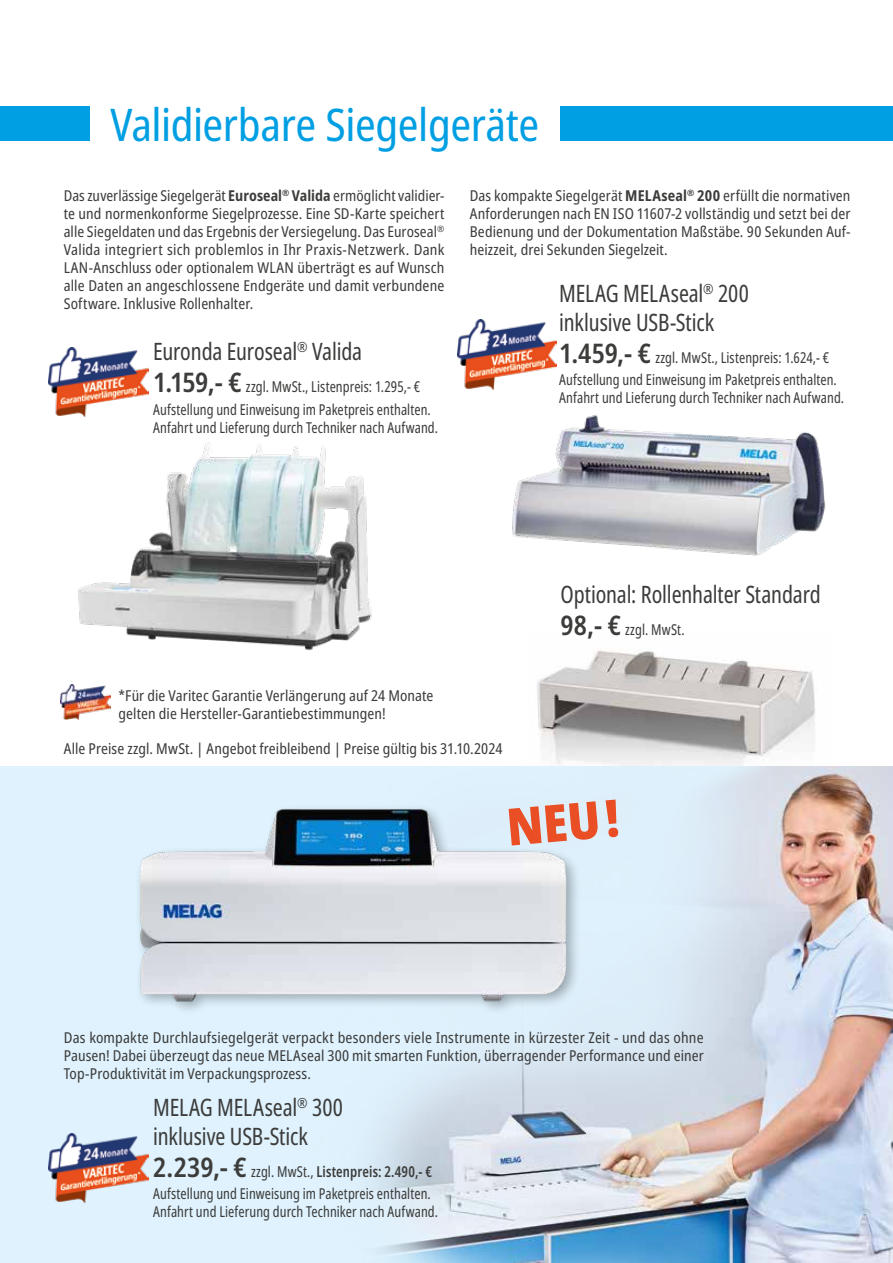
<style>
.page{position:relative;width:893px;height:1263px;background:#fff}
.page>*{position:absolute;margin:0;border:0;box-sizing:border-box;transform-origin:0 0}
.t1{font:900 condensed 51.45px "Noto Sans";color:#e94e24}
.t2{font:condensed 45px "Noto Sans";letter-spacing:-.01em;color:#009fe3}
.t3{font:condensed 24px/28.8px "Noto Sans";letter-spacing:-.005em;color:#3c3c3b;scale:.9 1}
.t4{font:condensed 15px/18px "Noto Sans";letter-spacing:.005em;color:#3c3c3b;text-align:justify}
.t5{font:condensed 15px/22.2px "Noto Sans";letter-spacing:.005em;color:#3c3c3b;scale:.9 1}
.s1{font-weight:700}
.s2{font-weight:600;font-size:27px}
.s3{font-weight:600}
</style>
<div class="page">
<img style="left:526px;top:650px;width:303px;height:117px">
<div style="left:0;top:767px;width:893px;height:496px;background:#dff2fd"></div>
<img style="left:377px;top:767px;width:516px;height:496px">
<img style="left:60px;top:390px;width:312px;height:315px">
<img style="left:512px;top:414px;width:314px;height:142px">
<div style="left:560px;top:107px;width:333px;height:34px;background:#009fe3"></div>
<div style="left:0;top:107px;width:89px;height:34px;background:#009fe3"></div>
<hr style="left:892px;top:522px;width:1px;height:34px;background:#009fe3">
<img style="left:139px;top:784px;width:441px;height:250px">
<img style="left:49px;top:348px;width:99px;height:69px">
<img style="left:61px;top:685px;width:49px;height:34px">
<img style="left:457px;top:320px;width:99px;height:69px">
<img style="left:49px;top:1133px;width:99px;height:70px">
<h2 class="t2" style="left:111px;top:93px;width:430px">Validierbare Siegelgeräte</h2>
<p class="t4" style="left:64px;top:187px;width:382px">Das zuverlässige Siegelgerät <span class="s1">Euroseal</span><sup>®</sup> <span class="s1">Valida</span> ermöglicht validier&shy;te und normenkonforme Siegelprozesse. Eine SD-Karte speichert alle Siegeldaten und das Ergebnis der Versiegelung. Das Euroseal<sup>® </sup>Valida integriert sich problemlos in Ihr Praxis-Netzwerk. Dank LAN-Anschluss oder optionalem WLAN überträgt es auf Wunsch alle Daten an angeschlossene Endgeräte und damit verbundene Software. Inklusive Rollenhalter.</p>
<h3 class="t3" style="left:153px;top:338px;width:234px">Euronda Euroseal<sup>®</sup> Valida</h3>
<p class="t5" style="left:153px;top:376px;width:310px"><span class="s2">1.159,- €</span> zzgl. MwSt., Listenpreis: 1.295,- €<br>Aufstellung und Einweisung im Paketpreis enthalten.</p>
<p class="t5" style="left:153px;top:417px;width:318px">Anfahrt und Lieferung durch Techniker nach Aufwand.</p>
<p class="t4" style="left:470px;top:187px;width:382px">Das kompakte Siegelgerät <span class="s1">MELAseal</span><sup>®</sup> <span class="s1">200</span> erfüllt die normativen Anforderungen nach EN ISO 11607-2 vollständig und setzt bei der Bedienung und der Dokumentation Maßstäbe. 90 Sekunden Auf&shy;heizzeit, drei Sekunden Siegelzeit.</p>
<h3 class="t3" style="left:559px;top:279px;width:212px">MELAG MELAseal<sup>®</sup> 200 inklusive USB-Stick</h3>
<p class="t5" style="left:559px;top:347px;width:310px"><span class="s2">1.459,- €</span> zzgl. MwSt., Listenpreis: 1.624,- €<br>Aufstellung und Einweisung im Paketpreis enthalten.</p>
<p class="t5" style="left:559px;top:387px;width:318px">Anfahrt und Lieferung durch Techniker nach Aufwand.</p>
<p class="t4" style="left:119px;top:687px;width:316px">*Für die Varitec Garantie Verlängerung auf 24 Monate gelten die Hersteller-Garantiebestimmungen!</p>
<h3 class="t3" style="left:560px;top:580px;width:291px">Optional: Rollenhalter Standard</h3>
<p class="t5" style="left:560px;top:619px;width:139px"><span class="s2">98,- €</span> zzgl. MwSt.</p>
<p class="t4" style="left:64px;top:740px;width:440px">Alle Preise zzgl. MwSt. | Angebot freibleibend | Preise gültig bis 31.10.2024</p>
<h1 class="t1" style="left:504px;top:788px;width:114px;rotate:-5deg">NEU!</h1>
<p class="t4" style="left:64px;top:1029px;width:641px">Das kompakte Durchlaufsiegelgerät verpackt besonders viele Instrumente in kürzester Zeit - und das ohne Pausen! Dabei überzeugt das neue MELAseal 300 mit smarten Funktion, überragender Performance und einer Top-Produktivität im Verpackungsprozess.</p>
<h3 class="t3" style="left:153px;top:1093px;width:213px">MELAG MELAseal<sup>®</sup> 300 inklusive USB-Stick</h3>
<p class="t5" style="left:153px;top:1161px;width:312px"><span class="s2">2.239,- €</span> zzgl. MwSt., <span class="s3">Listenpreis: 2.490,- €<br></span>Aufstellung und Einweisung im Paketpreis enthalten.</p>
<p class="t5" style="left:153px;top:1201px;width:318px">Anfahrt und Lieferung durch Techniker nach Aufwand.</p>
</div>
